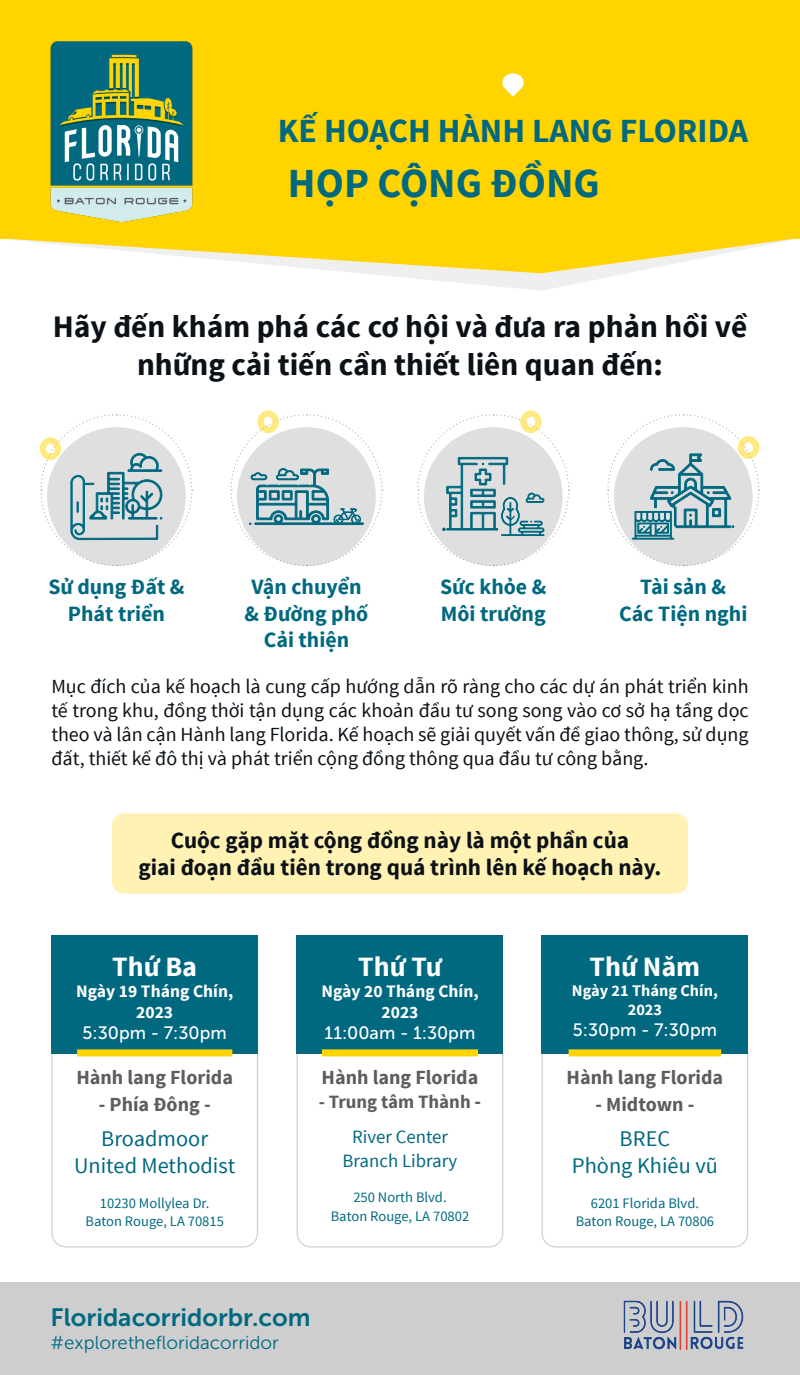
<style>
.page{position:relative;width:800px;height:1375px;background:#fff}
.page>*{position:absolute;margin:0;border:0;box-sizing:border-box;transform-origin:0 0}
.t1{font:700 41.25px "Source Sans Pro";color:#006980}
.t2{font:700 33.75px "Source Sans Pro";color:#006980}
.t3{font:700 31.25px/37.5px "Source Sans Pro";color:#0b1117;text-align:center}
.t4{font:700 27.88px "Source Sans Pro";color:#fff}
.t5{font:25px "Museo Sans 700";color:#006980}
.t6{font:700 23.12px "Source Sans Pro";color:#0b1117}
.t7{font:22.38px "Source Sans Pro";color:#006980}
.t8{font:700 21.88px "Source Sans Pro";color:#006980}
.t9{font:20px/24px "Source Sans Pro";color:#0b1117;text-align:justify}
.t10{font:700 20px "Source Sans Pro";color:#5e5c60}
.t11{font:18.75px "Museo Sans 300";color:#006980}
.t12{font:18.75px "Source Sans Pro";color:#006980}
.t13{font:700 18.75px "Source Sans Pro";color:#5e5c60}
.t14{font:17.88px "Museo Sans 500";color:#fff}
.t15{font:700 17.5px/21px "Source Sans Pro";color:#fff;text-align:center}
.t16{font:700 16.25px/19.5px "Source Sans Pro";color:#fff;text-align:center}
.t17{font:14.5px "Source Sans Pro";color:#006980}
.s1{font-size:20px}
</style>
<div class="page">
<div style="left:0;top:1282px;width:800px;height:93px;background:#cfcecf"></div>
<svg style="left:0;top:238px;width:800px;height:53px"></svg>
<div style="left:0;top:0;width:800px;height:238px;background:#ffd400"></div>
<div style="left:297px;top:935px;width:206px;height:118px;background:#006980"></div>
<div style="left:51px;top:935px;width:207px;height:118px;background:#006980"></div>
<div style="left:542px;top:935px;width:206px;height:118px;background:#006980"></div>
<svg style="left:296px;top:1051px;width:208px;height:197px"></svg>
<svg style="left:51px;top:1051px;width:207px;height:197px"></svg>
<svg style="left:541px;top:1051px;width:208px;height:197px"></svg>
<svg style="left:417px;top:414px;width:153px;height:153px"></svg>
<svg style="left:607px;top:414px;width:153px;height:153px"></svg>
<svg style="left:230px;top:414px;width:153px;height:153px"></svg>
<svg style="left:40px;top:414px;width:153px;height:153px"></svg>
<div style="left:40px;top:437px;width:21px;height:23px;border:6px solid #ffd400;border-radius:50%"></div>
<div style="left:258px;top:410px;width:21px;height:23px;border:6px solid #ffd400;border-radius:50%"></div>
<div style="left:520px;top:410px;width:22px;height:23px;border:6px solid #ffd400;border-radius:50%"></div>
<div style="left:738px;top:436px;width:21px;height:23px;border:6px solid #ffd400;border-radius:50%"></div>
<img style="left:623px;top:1301px;width:120px;height:49px">
<div style="left:322px;top:1049px;width:156px;height:7px;background:#ffd400"></div>
<div style="left:77px;top:1049px;width:155px;height:7px;background:#ffd400"></div>
<div style="left:569px;top:1049px;width:152px;height:7px;background:#ffd400"></div>
<div style="left:112px;top:813px;width:576px;height:81px;background:#fff2b3;border-radius:12px"></div>
<img style="left:11px;top:41px;width:222px;height:222px">
<svg style="left:502px;top:73px;width:22px;height:24px"></svg>
<p class="t2" style="left:278px;top:110px;width:472px">KẾ HOẠCH HÀNH LANG FLORIDA</p>
<p class="t1" style="left:288px;top:157px;width:313px">HỌP CỘNG ĐỒNG</p>
<p class="t3" style="left:53px;top:309px;width:696px">Hãy đến khám phá các cơ hội và đưa ra phản hồi về những cải tiến cần thiết liên quan đến:</p>
<p class="t8" style="left:48px;top:573px;width:138px">Sử dụng Đất &amp;</p>
<p class="t8" style="left:68px;top:599px;width:99px">Phát triển</p>
<p class="t8" style="left:251px;top:573px;width:112px">Vận chuyển</p>
<p class="t8" style="left:245px;top:599px;width:125px">&amp; Đường phố</p>
<p class="t8" style="left:264px;top:625px;width:87px">Cải thiện</p>
<p class="t8" style="left:440px;top:573px;width:108px">Sức khỏe &amp;</p>
<p class="t8" style="left:441px;top:599px;width:107px">Môi trường</p>
<p class="t8" style="left:640px;top:573px;width:87px">Tài sản &amp;</p>
<p class="t8" style="left:619px;top:599px;width:130px">Các Tiện nghi</p>
<p class="t9" style="left:51px;top:675px;width:699px">Mục đích của kế hoạch là cung cấp hướng dẫn rõ ràng cho các dự án phát triển kinh tế trong khu, đồng thời tận dụng các khoản đầu tư song song vào cơ sở hạ tầng dọc theo và lân cận Hành lang Florida. Kế hoạch sẽ giải quyết vấn đề giao thông, sử dụng đất, thiết kế đô thị và phát triển cộng đồng thông qua đầu tư công bằng.</p>
<p class="t6" style="left:171px;top:825px;width:460px">Cuộc gặp mặt cộng đồng này là một phần của</p>
<p class="t6" style="left:138px;top:853px;width:525px">giai đoạn đầu tiên trong quá trình lên kế hoạch này.</p>
<p class="t4" style="left:112px;top:949px;width:86px">Thứ Ba</p>
<p class="t15" style="left:76px;top:981px;width:159px">Ngày 19 Tháng Chín,<br>2023</p>
<p class="t14" style="left:83px;top:1024px;width:146px">5:30pm - 7:30pm</p>
<p class="t10" style="left:76px;top:1065px;width:158px">Hành lang Florida</p>
<p class="t10" style="left:99px;top:1092px;width:113px">- Phía Đông -</p>
<p class="t7" style="left:101px;top:1125px;width:108px">Broadmoor</p>
<p class="t7" style="left:74px;top:1151px;width:163px">United Methodist</p>
<p class="t17" style="left:100px;top:1194px;width:111px">10230 Mollylea Dr.</p>
<p class="t17" style="left:85px;top:1212px;width:140px">Baton Rouge, LA 70815</p>
<p class="t4" style="left:358px;top:949px;width:85px">Thứ Tư</p>
<p class="t15" style="left:321px;top:981px;width:159px">Ngày 20 Tháng Chín,<br>2023</p>
<p class="t14" style="left:325px;top:1024px;width:152px">11:00am - 1:30pm</p>
<p class="t10" style="left:322px;top:1065px;width:158px">Hành lang Florida</p>
<p class="t13" style="left:319px;top:1090px;width:164px">- Trung tâm Thành <span class="s1">-</span></p>
<p class="t12" style="left:352px;top:1125px;width:97px">River Center</p>
<p class="t12" style="left:343px;top:1149px;width:116px">Branch Library</p>
<p class="t17" style="left:353px;top:1188px;width:95px">250 North Blvd.</p>
<p class="t17" style="left:331px;top:1207px;width:140px">Baton Rouge, LA 70802</p>
<p class="t5" style="left:51px;top:1304px;width:262px">Floridacorridorbr.com</p>
<p class="t11" style="left:51px;top:1332px;width:230px">#explorethefloridacorridor</p>
<p class="t4" style="left:590px;top:949px;width:112px">Thứ Năm</p>
<p class="t16" style="left:572px;top:981px;width:147px">Ngày 21 Tháng Chín,<br>2023</p>
<p class="t14" style="left:573px;top:1021px;width:146px">5:30pm - 7:30pm</p>
<p class="t10" style="left:567px;top:1065px;width:158px">Hành lang Florida</p>
<p class="t10" style="left:595px;top:1092px;width:101px">- Midtown -</p>
<p class="t7" style="left:620px;top:1125px;width:52px">BREC</p>
<p class="t7" style="left:572px;top:1151px;width:148px">Phòng Khiêu vũ</p>
<p class="t17" style="left:591px;top:1194px;width:110px">6201 Florida Blvd.</p>
<p class="t17" style="left:576px;top:1212px;width:140px">Baton Rouge, LA 70806</p>
</div>
